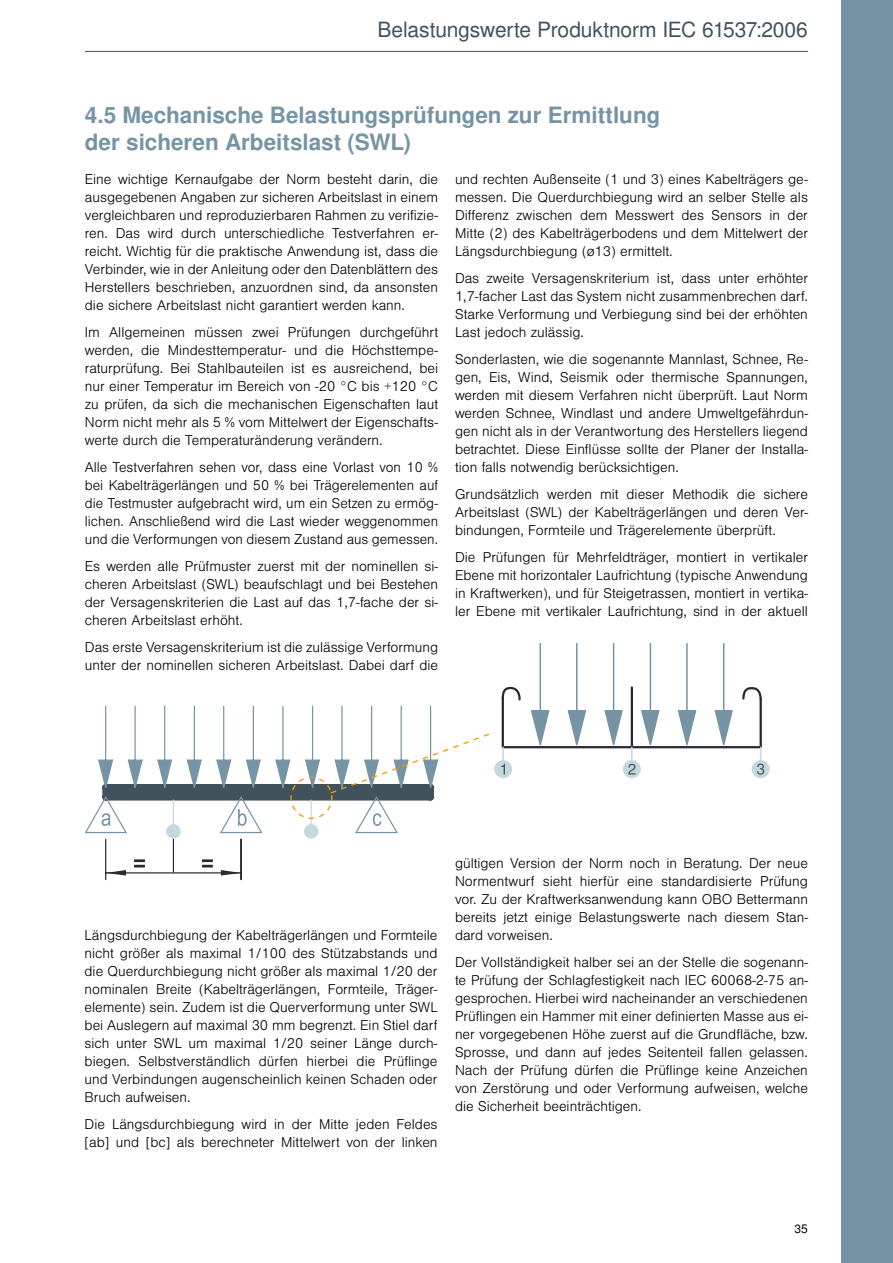
<style>
.page{position:relative;width:893px;height:1263px;background:#fff}
.page>*{position:absolute;margin:0;border:0;box-sizing:border-box;transform-origin:0 0}
.t1{font:700 22.5px/27px "Nimbus San L";color:#7694a4}
.t2{font:21px "Nimbus San L";letter-spacing:-.005em;color:#41525d}
.t3{font:300 13.5px/18px "Nimbus San L";color:#000;text-align:justify}
.t4{font:12px "Nimbus San L";color:#000}
</style>
<div class="page">
<hr style="left:85px;top:51px;width:723px;height:1px;background:#41525d">
<hr style="left:241px;top:839px;width:1px;height:40px;background:#282a31">
<hr style="left:105px;top:839px;width:1px;height:40px;background:#282a31">
<hr style="left:173px;top:839px;width:1px;height:33px;background:#282a31">
<div style="left:166px;top:824px;width:15px;height:15px;background:#c5d8de;border-radius:50%"></div>
<div style="left:304px;top:824px;width:14px;height:15px;background:#c5d8de;border-radius:50%"></div>
<svg style="left:106px;top:859px;width:135px;height:16px"></svg>
<div style="left:494px;top:760px;width:18px;height:18px;background:#c5d8de;border-radius:50%"></div>
<svg style="left:85px;top:705px;width:405px;height:129px"></svg>
<div style="left:752px;top:760px;width:18px;height:18px;background:#c5d8de;border-radius:50%"></div>
<svg style="left:501px;top:643px;width:263px;height:135px"></svg>
<div style="left:842px;top:0;width:51px;height:1263px;background:#7694a4"></div>
<h2 class="t2" style="left:378px;top:16px;width:432px">Belastungswerte Produktnorm IEC 61537:2006</h2>
<h1 class="t1" style="left:85px;top:102px;width:577px">4.5 Mechanische Belastungsprüfungen zur Ermittlung der sicheren Arbeitslast (SWL)</h1>
<p class="t3" style="left:85px;top:170px;width:355px">Eine wichtige Kernaufgabe der Norm besteht darin, die ausgegebenen Angaben zur sicheren Arbeitslast in einem vergleichbaren und reproduzierbaren Rahmen zu verifizie&shy;ren. Das wird durch unterschiedliche Testverfahren er&shy;reicht. Wichtig für die praktische Anwendung ist, dass die Verbinder, wie in der Anleitung oder den Datenblättern des Herstellers beschrieben, anzuordnen sind, da ansonsten die sichere Arbeitslast nicht garantiert werden kann.</p>
<p class="t3" style="left:85px;top:323px;width:355px">Im Allgemeinen müssen zwei Prüfungen durchgeführt werden, die Mindesttemperatur- und die Höchsttempe&shy;raturprüfung. Bei Stahlbauteilen ist es ausreichend, bei nur einer Temperatur im Bereich von -20 °C bis +120 °C zu prüfen, da sich die mechanischen Eigenschaften laut Norm nicht mehr als 5 % vom Mittelwert der Eigenschafts&shy;werte durch die Temperaturänderung verändern.</p>
<p class="t3" style="left:85px;top:458px;width:355px">Alle Testverfahren sehen vor, dass eine Vorlast von 10 % bei Kabelträgerlängen und 50 % bei Trägerelementen auf die Testmuster aufgebracht wird, um ein Setzen zu ermög&shy;lichen. Anschließend wird die Last wieder weggenommen und die Verformungen von diesem Zustand aus gemessen.</p>
<p class="t3" style="left:85px;top:557px;width:355px">Es werden alle Prüfmuster zuerst mit der nominellen si&shy;cheren Arbeitslast (SWL) beaufschlagt und bei Bestehen der Versagenskriterien die Last auf das 1,7-fache der si&shy;cheren Arbeitslast erhöht.</p>
<p class="t3" style="left:85px;top:638px;width:355px">Das erste Versagenskriterium ist die zulässige Verformung unter der nominellen sicheren Arbeitslast. Dabei darf die</p>
<p class="t3" style="left:455px;top:170px;width:354px">und rechten Außenseite (1 und 3) eines Kabelträgers ge&shy;messen. Die Querdurchbiegung wird an selber Stelle als Differenz zwischen dem Messwert des Sensors in der Mitte (2) des Kabelträgerbodens und dem Mittelwert der Längsdurchbiegung (ø13) ermittelt.</p>
<p class="t3" style="left:455px;top:269px;width:354px">Das zweite Versagenskriterium ist, dass unter erhöhter 1,7-facher Last das System nicht zusammenbrechen darf.<br>Starke Verformung und Verbiegung sind bei der erhöhten Last jedoch zulässig.</p>
<p class="t3" style="left:455px;top:350px;width:354px">Sonderlasten, wie die sogenannte Mannlast, Schnee, Re&shy;gen, Eis, Wind, Seismik oder thermische Spannungen, werden mit diesem Verfahren nicht überprüft. Laut Norm werden Schnee, Windlast und andere Umweltgefährdun&shy;gen nicht als in der Verantwortung des Herstellers liegend betrachtet. Diese Einflüsse sollte der Planer der Installa&shy;tion falls notwendig berücksichtigen.</p>
<p class="t3" style="left:455px;top:485px;width:354px">Grundsätzlich werden mit dieser Methodik die sichere Arbeitslast (SWL) der Kabelträgerlängen und deren Ver&shy;bindungen, Formteile und Trägerelemente überprüft.</p>
<p class="t3" style="left:455px;top:548px;width:354px">Die Prüfungen für Mehrfeldträger, montiert in vertikaler Ebene mit horizontaler Laufrichtung (typische Anwendung in Kraftwerken), und für Steigetrassen, montiert in vertika&shy;ler Ebene mit vertikaler Laufrichtung, sind in der aktuell</p>
<p class="t3" style="left:85px;top:926px;width:354px">Längsdurchbiegung der Kabelträgerlängen und Formteile nicht größer als maximal 1/100 des Stützabstands und die Querdurchbiegung nicht größer als maximal 1/20 der nominalen Breite (Kabelträgerlängen, Formteile, Träger&shy;elemente) sein. Zudem ist die Querverformung unter SWL bei Auslegern auf maximal 30 mm begrenzt. Ein Stiel darf sich unter SWL um maximal 1/20 seiner Länge durch&shy;biegen. Selbstverständlich dürfen hierbei die Prüflinge und Verbindungen augenscheinlich keinen Schaden oder Bruch aufweisen.</p>
<p class="t3" style="left:85px;top:1115px;width:354px">Die Längsdurchbiegung wird in der Mitte jeden Feldes [ab] und [bc] als berechneter Mittelwert von der linken</p>
<p class="t3" style="left:455px;top:854px;width:354px">gültigen Version der Norm noch in Beratung. Der neue Normentwurf sieht hierfür eine standardisierte Prüfung vor. Zu der Kraftwerksanwendung kann OBO Bettermann bereits jetzt einige Belastungswerte nach diesem Stan&shy;dard vorweisen.</p>
<p class="t3" style="left:455px;top:953px;width:354px">Der Vollständigkeit halber sei an der Stelle die sogenann&shy;te Prüfung der Schlagfestigkeit nach IEC 60068-2-75 an&shy;gesprochen. Hierbei wird nacheinander an verschiedenen Prüflingen ein Hammer mit einer definierten Masse aus ei&shy;ner vorgegebenen Höhe zuerst auf die Grundfläche, bzw.<br>Sprosse, und dann auf jedes Seitenteil fallen gelassen.<br>Nach der Prüfung dürfen die Prüflinge keine Anzeichen von Zerstörung und oder Verformung aufweisen, welche die Sicherheit beeinträchtigen.</p>
<p class="t4" style="left:794px;top:1222px;width:15px">35</p>
</div>
